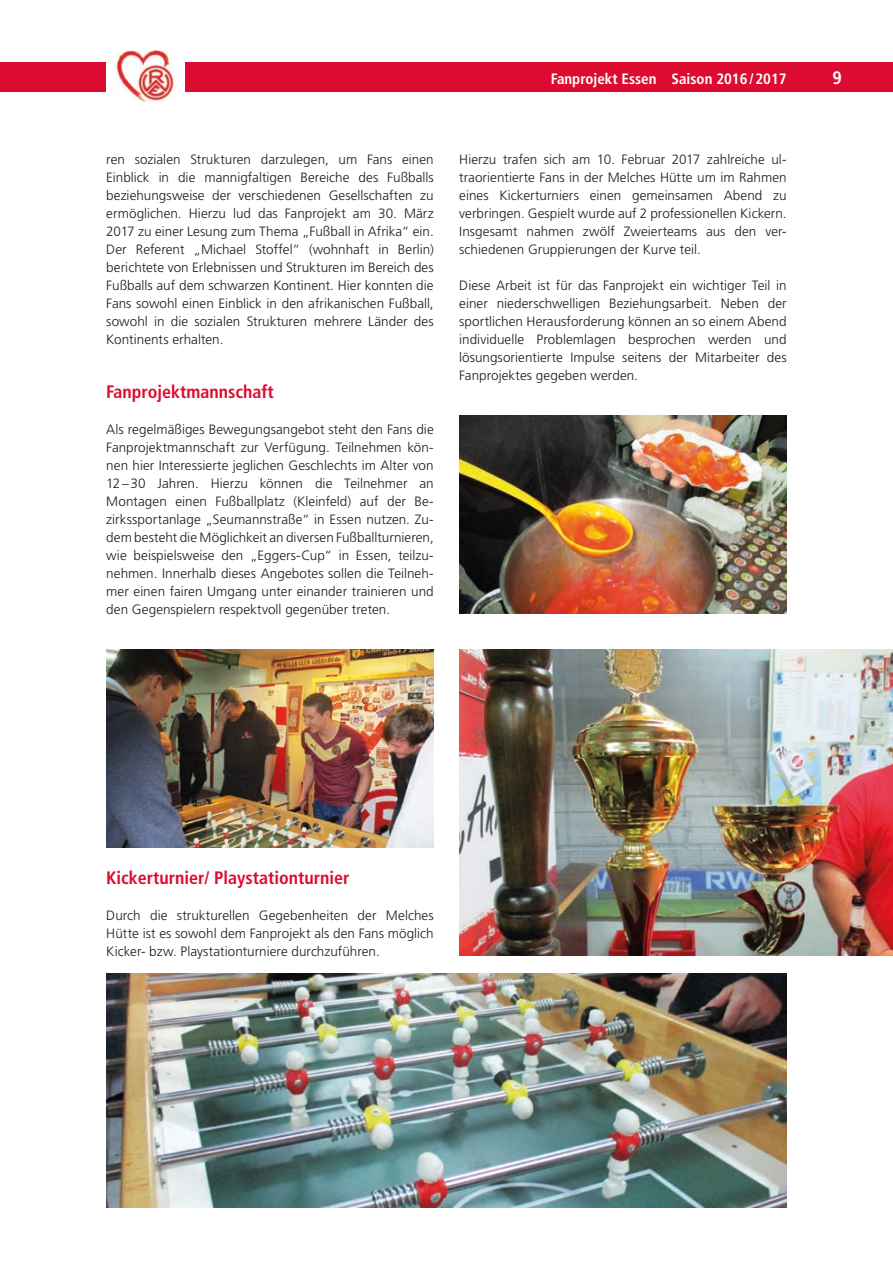
<style>
.page{position:relative;width:893px;height:1263px;background:#fff}
.page>*{position:absolute;margin:0;border:0;box-sizing:border-box;transform-origin:0 0}
.t1{font:700 condensed 18px "Frutiger LT Std";color:#dd0b2f}
.t2{font:700 condensed 18px "Frutiger LT Std";color:#fff}
.t3{font:700 condensed 15px "Frutiger LT Std";color:#fff}
.t4{font:300 13.5px/18px "Frutiger LT Std";letter-spacing:.005em;color:#1d1d1b;text-align:justify}
</style>
<div class="page">
<div style="left:0;top:62px;width:893px;height:29px;background:#dd0b2f"></div>
<div style="left:106px;top:48px;width:79px;height:57px;background:#fff"></div>
<img style="left:117px;top:51px;width:57px;height:50px">
<img style="left:106px;top:650px;width:328px;height:198px">
<img style="left:459px;top:416px;width:328px;height:198px">
<img style="left:459px;top:650px;width:434px;height:306px">
<img style="left:106px;top:974px;width:681px;height:234px">
<p class="t3" style="left:551px;top:70px;width:237px">Fanprojekt Essen Saison 2016/2017</p>
<h1 class="t2" style="left:833px;top:67px;width:11px">9</h1>
<p class="t4" style="left:106px;top:150px;width:329px">ren sozialen Strukturen darzulegen, um Fans einen Einblick in die mannigfaltigen Bereiche des Fußballs beziehungsweise der verschiedenen Gesellschaften zu ermöglichen. Hierzu lud das Fanprojekt am 30. März 2017 zu einer Lesung zum Thema „Fußball in Afrika“ ein.<br>Der Referent „Michael Stoffel“ (wohnhaft in Berlin) berichtete von Erlebnissen und Strukturen im Bereich des Fußballs auf dem schwarzen Kontinent. Hier konnten die Fans sowohl einen Einblick in den afrikanischen Fußball, sowohl in die sozialen Strukturen mehrere Länder des Kontinents erhalten.</p>
<h1 class="t1" style="left:106px;top:381px;width:169px">Fanprojektmannschaft</h1>
<p class="t4" style="left:106px;top:420px;width:329px">Als regelmäßiges Bewegungsangebot steht den Fans die Fanprojektmannschaft zur Verfügung. Teilnehmen kön&shy;nen hier Interessierte jeglichen Geschlechts im Alter von 12–30 Jahren. Hierzu können die Teilnehmer an Montagen einen Fußballplatz (Kleinfeld) auf der Be&shy;zirkssportanlage „Seumannstraße“ in Essen nutzen. Zu&shy;dem besteht die Möglichkeit an diversen Fußballturnieren, wie beispielsweise den „Eggers-Cup“ in Essen, teilzu&shy;nehmen. Innerhalb dieses Angebotes sollen die Teilneh&shy;mer einen fairen Umgang unter einander trainieren und den Gegenspielern respektvoll gegenüber treten.</p>
<p class="t4" style="left:459px;top:150px;width:329px">Hierzu trafen sich am 10. Februar 2017 zahlreiche ul&shy;traorientierte Fans in der Melches Hütte um im Rahmen eines Kickerturniers einen gemeinsamen Abend zu verbringen. Gespielt wurde auf 2 professionellen Kickern.<br>Insgesamt nahmen zwölf Zweierteams aus den ver&shy;schiedenen Gruppierungen der Kurve teil.</p>
<p class="t4" style="left:459px;top:276px;width:329px">Diese Arbeit ist für das Fanprojekt ein wichtiger Teil in einer niederschwelligen Beziehungsarbeit. Neben der sportlichen Herausforderung können an so einem Abend individuelle Problemlagen besprochen werden und lösungsorientierte Impulse seitens der Mitarbeiter des Fanprojektes gegeben werden.</p>
<h1 class="t1" style="left:106px;top:867px;width:245px">Kickerturnier/ Playstationturnier</h1>
<p class="t4" style="left:106px;top:906px;width:329px">Durch die strukturellen Gegebenheiten der Melches Hütte ist es sowohl dem Fanprojekt als den Fans möglich Kicker- bzw. Playstationturniere durchzuführen.</p>
</div>
